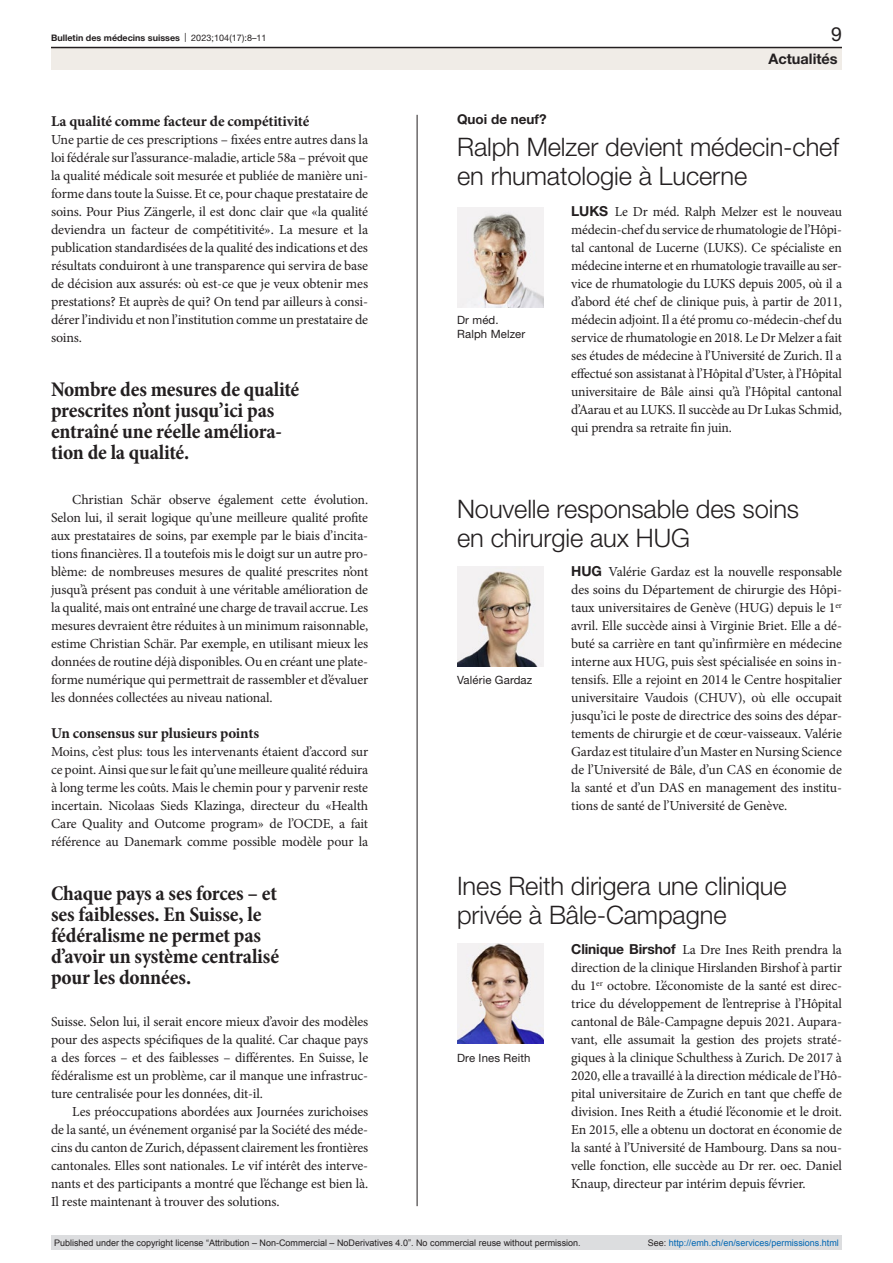
<style>
.page{position:relative;width:893px;height:1263px;background:#fff}
.page>*{position:absolute;margin:0;border:0;box-sizing:border-box;transform-origin:0 0}
.article-title-L17{font:300 25.5px/28.5px "Helvetica Neue LT Pro";letter-spacing:-.005em;color:#231f20}
.quote{font:700 condensed 21px/21px "Minion Pro";letter-spacing:-.01em;color:#231f20}
.t1{font:19.5px "Helvetica Neue LT Pro";color:#231f20}
.head2{font:700 15px "Minion Pro";letter-spacing:-.01em;color:#231f20}
.t2{font:700 14.55px "Helvetica Neue LT Pro";color:#231f20}
.paragraph{font:13.8px/18px "Minion Pro";letter-spacing:-.01em;color:#231f20;text-align:justify}
.paragraph-indent{font:13.8px/18px "Minion Pro";letter-spacing:-.01em;color:#231f20;text-align:justify}
.pre-heading{font:700 13.5px "Helvetica Neue LT Pro";color:#231f20}
.figure-caption{font:11.4px/14.2px "Helvetica Neue LT Pro";letter-spacing:.01em;color:#231f20}
.t3{font:9px "Arial";color:#231f20}
.t4{font:9px "Arial";color:#0066b3}
.t5{font:700 9px "Helvetica Neue LT Pro";color:#231f20}
.s1{font-weight:400}
.s2{font-family:"Helvetica Neue LT Pro";font-weight:700}
.s3{color:#231f20}
</style>
<div class="page">
<hr style="left:417px;top:115px;width:1px;height:1091px;background:#231f20">
<img style="left:457px;top:207px;width:87px;height:100px">
<img style="left:457px;top:943px;width:87px;height:100px">
<img style="left:457px;top:566px;width:87px;height:100px">
<div style="left:51px;top:48px;width:791px;height:22px;background:#f0ece7"></div>
<hr style="left:51px;top:47px;width:791px;height:1px;background:#231f20">
<div style="left:51px;top:1235px;width:791px;height:15px;background:#dcdddf"></div>
<p class="t5" style="left:51px;top:32px;width:217px">Bulletin des médecins suisses <span class="s1">| 2023;104(17):8–11</span></p>
<h3 class="t1" style="left:831px;top:22px;width:12px">9</h3>
<p class="head2" style="left:51px;top:111px;width:260px">La qualité comme facteur de compétitivité</p>
<p class="paragraph" style="left:51px;top:131px;width:319px">Une partie de ces prescriptions – fixées entre autres dans la loi fédérale sur l’assurance-maladie, article 58a – prévoit que la qualité médicale soit mesurée et publiée de manière uni&shy;forme dans toute la Suisse. Et ce, pour chaque prestataire de soins. Pour Pius Zängerle, il est donc clair que «la qualité deviendra un facteur de compétitivité». La mesure et la publication standardisées de la qualité des indications et des résultats conduiront à une transparence qui servira de base de décision aux assurés: où est-ce que je veux obtenir mes prestations? Et auprès de qui? On tend par ailleurs à consi&shy;dérer l’individu et non l’institution comme un prestataire de soins.</p>
<p class="quote" style="left:51px;top:380px;width:250px">Nombre des mesures de qualité prescrites n’ont jusqu’ici pas entraîné une réelle améliora&shy;tion de la qualité.</p>
<p class="paragraph-indent" style="left:51px;top:491px;width:319px;text-indent:21px">Christian Schär observe également cette évolution.<br>Selon lui, il serait logique qu’une meilleure qualité profite aux prestataires de soins, par exemple par le biais d’incita&shy;tions financières. Il a toutefois mis le doigt sur un autre pro&shy;blème: de nombreuses mesures de qualité prescrites n’ont jusqu’à présent pas conduit à une véritable amélioration de la qualité, mais ont entraîné une charge de travail accrue. Les mesures devraient être réduites à un minimum raisonnable, estime Christian Schär. Par exemple, en utilisant mieux les données de routine déjà disponibles. Ou en créant une plate&shy;forme numérique qui permettrait de rassembler et d’évaluer les données collectées au niveau national.</p>
<p class="head2" style="left:51px;top:723px;width:210px">Un consensus sur plusieurs points</p>
<p class="paragraph" style="left:51px;top:743px;width:319px">Moins, c’est plus: tous les intervenants étaient d’accord sur ce point. Ainsi que sur le fait qu’une meilleure qualité réduira à long terme les coûts. Mais le chemin pour y parvenir reste incertain. Nicolaas Sieds Klazinga, directeur du «Health Care Quality and Outcome program» de l’OCDE, a fait référence au Danemark comme possible modèle pour la</p>
<p class="quote" style="left:51px;top:884px;width:230px">Chaque pays a ses forces – et ses faiblesses. En Suisse, le fédéralisme ne permet pas d’avoir un système centralisé pour les données.</p>
<p class="paragraph" style="left:51px;top:1013px;width:319px">Suisse. Selon lui, il serait encore mieux d’avoir des modèles pour des aspects spécifiques de la qualité. Car chaque pays a des forces – et des faiblesses – différentes. En Suisse, le fédéralisme est un problème, car il manque une infrastruc&shy;ture centralisée pour les données, dit-il.</p>
<p class="paragraph-indent" style="left:51px;top:1103px;width:319px;text-indent:21px">Les préoccupations abordées aux Journées zurichoises de la santé, un événement organisé par la Société des méde&shy;cins du canton de Zurich, dépassent clairement les frontières cantonales. Elles sont nationales. Le vif intérêt des interve&shy;nants et des participants a montré que l’échange est bien là.<br>Il reste maintenant à trouver des solutions.</p>
<p class="t2" style="left:768px;top:49px;width:71px">Actualités</p>
<p class="pre-heading" style="left:457px;top:111px;width:91px">Quoi de neuf?</p>
<p class="article-title-L17" style="left:457px;top:132px;width:383px">Ralph Melzer devient médecin-chef en rhumatologie à Lucerne</p>
<p class="figure-caption" style="left:457px;top:313px;width:70px">Dr méd.<br>Ralph Melzer</p>
<p class="paragraph" style="left:571px;top:203px;width:272px"><span class="s2">LUKS</span> Le Dr méd. Ralph Melzer est le nouveau médecin-chef du service de rhumatologie de l’Hôpi&shy;tal cantonal de Lucerne (LUKS). Ce spécialiste en médecine interne et en rhumatologie travaille au ser&shy;vice de rhumatologie du LUKS depuis 2005, où il a d’abord été chef de clinique puis, à partir de 2011, médecin adjoint. Il a été promu co-médecin-chef du service de rhumatologie en 2018. Le Dr Melzer a fait ses études de médecine à l’Université de Zurich. Il a effectué son assistanat à l’Hôpital d’Uster, à l’Hôpital universitaire de Bâle ainsi qu’à l’Hôpital cantonal d’Aarau et au LUKS. Il succède au Dr Lukas Schmid, qui prendra sa retraite fin juin.</p>
<p class="article-title-L17" style="left:457px;top:494px;width:344px">Nouvelle responsable des soins en chirurgie aux HUG</p>
<p class="figure-caption" style="left:457px;top:673px;width:77px">Valérie Gardaz</p>
<p class="paragraph" style="left:571px;top:563px;width:272px"><span class="s2">HUG</span> Valérie Gardaz est la nouvelle responsable des soins du Département de chirurgie des Hôpi&shy;taux universitaires de Genève (HUG) depuis le 1<sup>er </sup>avril. Elle succède ainsi à Virginie Briet. Elle a dé&shy;buté sa carrière en tant qu’infirmière en médecine interne aux HUG, puis s’est spécialisée en soins in&shy;tensifs. Elle a rejoint en 2014 le Centre hospitalier universitaire Vaudois (CHUV), où elle occupait jusqu’ici le poste de directrice des soins des dépar&shy;tements de chirurgie et de cœur-vaisseaux. Valérie Gardaz est titulaire d’un Master en Nursing Science de l’Université de Bâle, d’un CAS en économie de la santé et d’un DAS en management des institu&shy;tions de santé de l’Université de Genève.</p>
<p class="article-title-L17" style="left:457px;top:871px;width:331px">Ines Reith dirigera une clinique privée à Bâle-Campagne</p>
<p class="figure-caption" style="left:457px;top:1051px;width:75px">Dre Ines Reith</p>
<p class="paragraph" style="left:571px;top:941px;width:272px"><span class="s2">Clinique Birshof</span> La Dre Ines Reith prendra la direction de la clinique Hirslanden Birshof à partir du 1<sup>er</sup> octobre. L’économiste de la santé est direc&shy;trice du développement de l’entreprise à l’Hôpital cantonal de Bâle-Campagne depuis 2021. Aupara&shy;vant, elle assumait la gestion des projets straté&shy;giques à la clinique Schulthess à Zurich. De 2017 à 2020, elle a travaillé à la direction médicale de l’Hô&shy;pital universitaire de Zurich en tant que cheffe de division. Ines Reith a étudié l’économie et le droit.<br>En 2015, elle a obtenu un doctorat en économie de la santé à l’Université de Hambourg. Dans sa nou&shy;velle fonction, elle succède au Dr rer. oec. Daniel Knaup, directeur par intérim depuis février.</p>
<p class="t3" style="left:54px;top:1237px;width:528px">Published under the copyright license “Attribution – Non-Commercial – NoDerivatives 4.0”. No commercial reuse without permission.</p>
<p class="t4" style="left:648px;top:1237px;width:193px"><span class="s3">See:</span> http://emh.ch/en/services/permissions.html</p>
</div>
